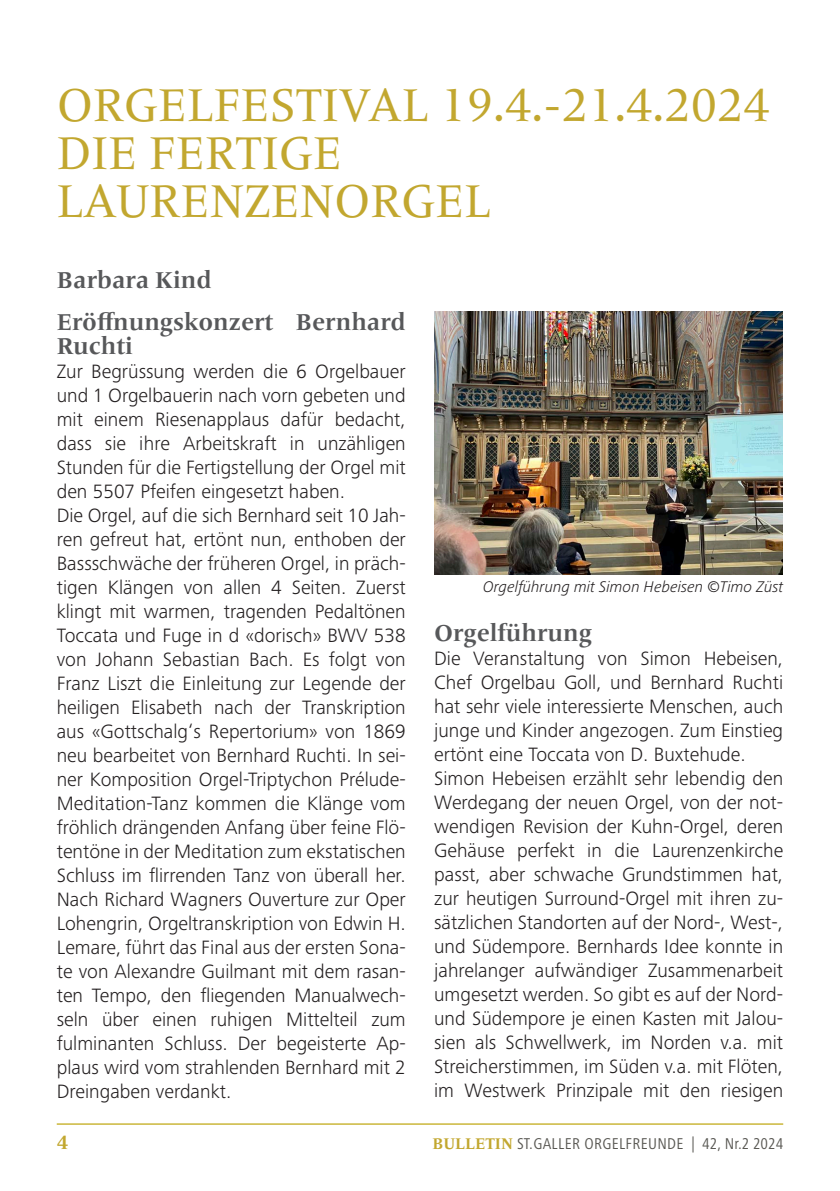
<style>
.page{position:relative;width:840px;height:1191px;background:#fff}
.page>*{position:absolute;margin:0;border:0;box-sizing:border-box;transform-origin:0 0}
.t1{font:48px/48px "Frutiger Serif LT Pro";color:#c2a72f}
.t2{font:700 24px/42px "Frutiger Serif LT Pro";color:#57585a}
.t3{font:300 20px/24px "Frutiger Next Pro";color:#231f20}
.t4{font:700 20px "Frutiger Serif LT Pro";color:#c2a72f}
.t5{font:condensed 16.2px "Frutiger Next Pro";letter-spacing:.02em;color:#585752}
.t6{font:italic 300 16px "Frutiger Next Pro";color:#231f20}
.s1{font-family:"Frutiger Serif LT Pro";font-weight:700;font-stretch:normal;color:#c2a72f}
</style>
<div class="page">
<hr style="left:57px;top:1123px;width:725px;height:1px;background:#c7b22d">
<img style="left:434px;top:312px;width:348px;height:262px">
<h1 class="t1" style="left:57px;top:82px;width:714px">ORGELFESTIVAL 19.4.-21.4.2024<br>DIE FERTIGE<br>LAURENZENORGEL</h1>
<p class="t2" style="left:57px;top:259px;width:350px">Barbara Kind<br>Eröffnungskonzert Bernhard</p>
<p class="t2" style="left:57px;top:325px;width:78px">Ruchti</p>
<p class="t3" style="left:57px;top:359px;width:350px">Zur Begrüssung werden die 6 Orgelbauer und 1 Orgelbauerin nach vorn gebeten und mit einem Riesenapplaus dafür bedacht, dass sie ihre Arbeitskraft in unzähligen Stunden für die Fertigstellung der Orgel mit den 5507 Pfeifen eingesetzt haben.<br>Die Orgel, auf die sich Bernhard seit 10 Jah&shy;ren gefreut hat, ertönt nun, enthoben der Bassschwäche der früheren Orgel, in präch&shy;tigen Klängen von allen 4 Seiten. Zuerst klingt mit warmen, tragenden Pedaltönen Toccata und Fuge in d «dorisch» BWV 538 von Johann Sebastian Bach. Es folgt von Franz Liszt die Einleitung zur Legende der heiligen Elisabeth nach der Transkription aus «Gottschalg‘s Repertorium» von 1869 neu bearbeitet von Bernhard Ruchti. In sei&shy;ner Komposition Orgel-Triptychon Prélude-Meditation-Tanz kommen die Klänge vom fröhlich drängenden Anfang über feine Flö&shy;tentöne in der Meditation zum ekstatischen Schluss im flirrenden Tanz von überall her.<br>Nach Richard Wagners Ouverture zur Oper Lohengrin, Orgeltranskription von Edwin H.<br>Lemare, führt das Final aus der ersten Sona&shy;te von Alexandre Guilmant mit dem rasan&shy;ten Tempo, den fliegenden Manualwech&shy;seln über einen ruhigen Mittelteil zum fulminanten Schluss. Der begeisterte Ap&shy;plaus wird vom strahlenden Bernhard mit 2<br>Dreingaben verdankt.</p>
<p class="t6" style="left:483px;top:577px;width:301px">Orgelführung mit Simon Hebeisen ©Timo Züst</p>
<p class="t2" style="left:434px;top:612px;width:159px">Orgelführung</p>
<p class="t3" style="left:434px;top:646px;width:350px">Die Veranstaltung von Simon Hebeisen, Chef Orgelbau Goll, und Bernhard Ruchti hat sehr viele interessierte Menschen, auch junge und Kinder angezogen. Zum Einstieg ertönt eine Toccata von D. Buxtehude.<br>Simon Hebeisen erzählt sehr lebendig den Werdegang der neuen Orgel, von der not&shy;wendigen Revision der Kuhn-Orgel, deren Gehäuse perfekt in die Laurenzenkirche passt, aber schwache Grundstimmen hat, zur heutigen Surround-Orgel mit ihren zu&shy;sätzlichen Standorten auf der Nord-, West-, und Südempore. Bernhards Idee konnte in jahrelanger aufwändiger Zusammenarbeit umgesetzt werden. So gibt es auf der Nord&shy;und Südempore je einen Kasten mit Jalou&shy;sien als Schwellwerk, im Norden v.a. mit Streicherstimmen, im Süden v.a. mit Flöten, im Westwerk Prinzipale mit den riesigen</p>
<p class="t4" style="left:57px;top:1130px;width:13px">4</p>
<p class="t5" style="left:432px;top:1134px;width:352px"><span class="s1">BULLETIN</span> ST.GALLER ORGELFREUNDE | 42, Nr.2 2024</p>
</div>
